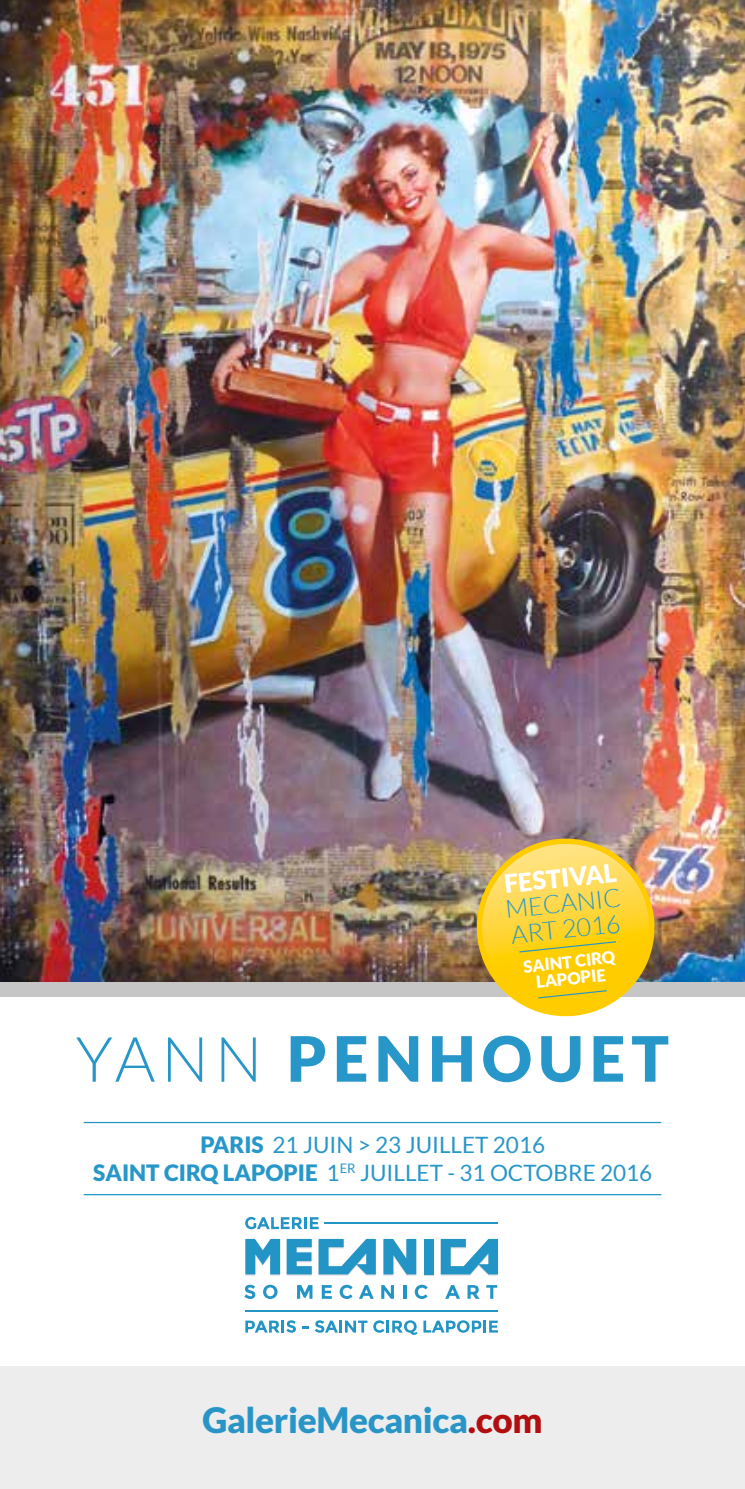
<style>
.page{position:relative;width:745px;height:1489px;background:#fff}
.page>*{position:absolute;margin:0;border:0;box-sizing:border-box;transform-origin:0 0}
.t1{font:900 62.5px "Lato";letter-spacing:.1em;color:#2796c8}
.t2{font:900 35px "Lato";letter-spacing:-.01em;color:#2995c7}
.t3{font:300 25.25px/26px "Lato";color:#2796c8}
.t4{font:900 25.25px "Lato";color:#fff}
.t5{font:22.5px/27.5px "Lato";color:#2796c8;text-align:center}
.t6{font:900 16.5px/16.5px "Lato";color:#fff;text-align:center}
.s1{font-weight:300}
.s2{font-weight:900}
.s3{color:#b20e10}
</style>
<div class="page">
<img style="left:1px;top:0;width:743px;height:981px">
<hr style="left:84px;top:1121px;width:576px;height:2px;background:#2194c7">
<hr style="left:84px;top:1193px;width:576px;height:2px;background:#2194c7">
<div style="left:1px;top:981px;width:743px;height:15px;background:#c6c6c6"></div>
<svg style="left:245px;top:1238px;width:35px;height:37px"></svg>
<svg style="left:286px;top:1238px;width:25px;height:37px"></svg>
<svg style="left:318px;top:1238px;width:57px;height:37px"></svg>
<svg style="left:440px;top:1238px;width:57px;height:37px"></svg>
<svg style="left:383px;top:1238px;width:33px;height:37px"></svg>
<div style="left:423px;top:1238px;width:10px;height:36px;background:#2394c6"></div>
<svg style="left:244px;top:1284px;width:11px;height:14px"></svg>
<svg style="left:263px;top:1284px;width:14px;height:14px"></svg>
<svg style="left:297px;top:1285px;width:15px;height:13px"></svg>
<svg style="left:321px;top:1285px;width:10px;height:13px"></svg>
<svg style="left:339px;top:1284px;width:13px;height:14px"></svg>
<svg style="left:359px;top:1285px;width:14px;height:13px"></svg>
<svg style="left:381px;top:1285px;width:12px;height:13px"></svg>
<hr style="left:403px;top:1284px;width:3px;height:14px;background:#2394c6">
<svg style="left:414px;top:1284px;width:13px;height:14px"></svg>
<svg style="left:445px;top:1285px;width:14px;height:13px"></svg>
<svg style="left:467px;top:1285px;width:12px;height:13px"></svg>
<svg style="left:486px;top:1285px;width:11px;height:13px"></svg>
<hr style="left:245px;top:1310px;width:252px;height:1px;background:#2394c6">
<hr style="left:325px;top:1222px;width:172px;height:1px;background:#2394c6">
<svg style="left:245px;top:1216px;width:73px;height:13px"></svg>
<svg style="left:245px;top:1320px;width:51px;height:12px"></svg>
<svg style="left:302px;top:1326px;width:6px;height:2px"></svg>
<svg style="left:315px;top:1320px;width:52px;height:12px"></svg>
<svg style="left:373px;top:1320px;width:44px;height:14px"></svg>
<svg style="left:423px;top:1320px;width:74px;height:12px"></svg>
<div style="left:1px;top:1366px;width:743px;height:122px;background:#ededed"></div>
<img style="left:472px;top:834px;width:186px;height:183px">
<p class="t4" style="left:502px;top:869px;width:114px;rotate:-6deg">FESTIVAL</p>
<p class="t3" style="left:503px;top:896px;width:117px;rotate:-6deg">MECANIC<br>ART 2016</p>
<p class="t6" style="left:522px;top:957px;width:93px;rotate:-6deg">SAINT CIRQ<br>LAPOPIE</p>
<h1 class="t1" style="left:75px;top:1022px;width:594px"><span class="s1">YANN</span> PENHOUET</h1>
<p class="t5" style="left:93px;top:1131px;width:560px"><span class="s2">PARIS</span> 21 JUIN &gt; 23 JUILLET 2016<br><span class="s2">SAINT CIRQ LAPOPIE</span> 1<sup>ER</sup> JUILLET - 31 OCTOBRE 2016</p>
<h2 class="t2" style="left:202px;top:1399px;width:341px">GalerieMecanica<span class="s3">.com</span></h2>
</div>
